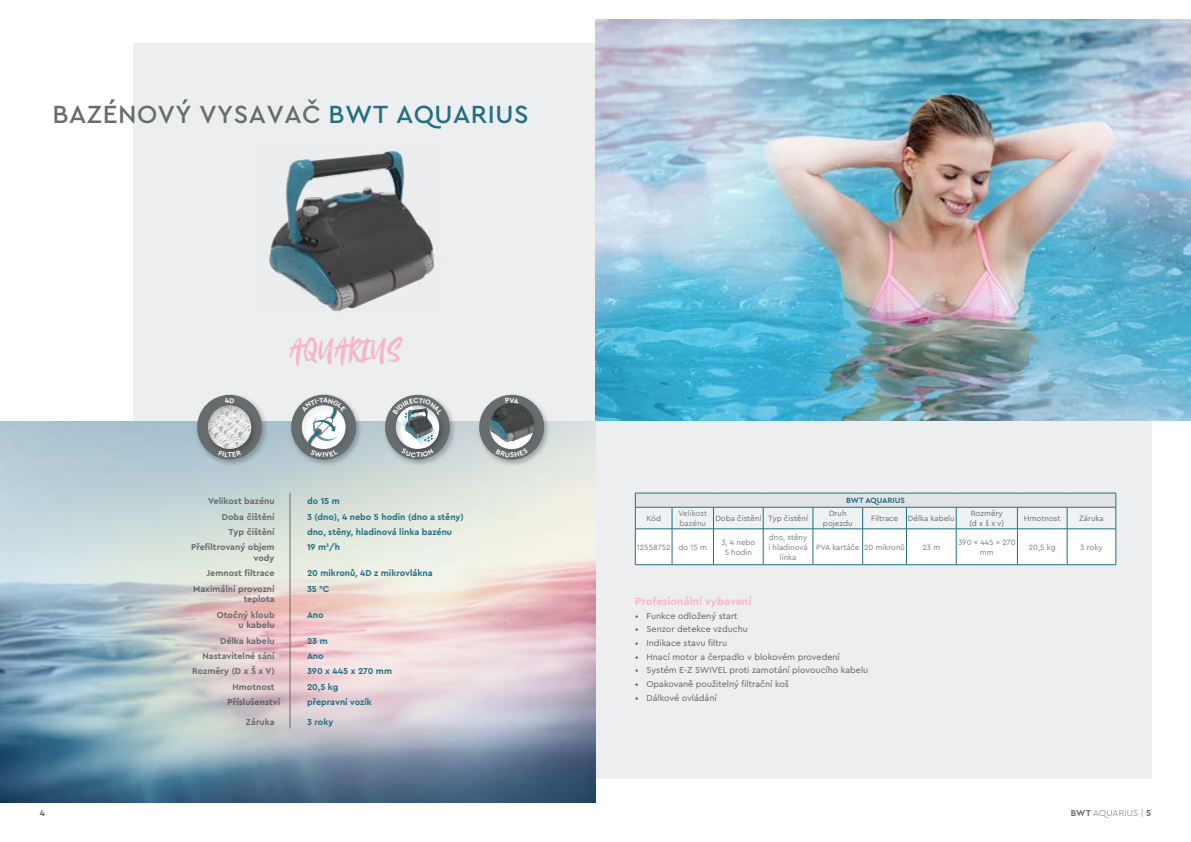
<style>
.page{position:relative;width:1191px;height:842px;background:#fff}
.page>*{position:absolute;margin:0;border:0;box-sizing:border-box;transform-origin:0 0}
.t1{font:31px "Avallon";letter-spacing:.01em;color:#f6b6ca}
.t2{font:500 26px "Cera PRO";letter-spacing:.02em;color:#676c6e}
.t3{font:700 11px "Cera PRO";color:#f6b6ca}
.t4{font:9px "Cera PRO";color:#5f5e5e}
.t5{font:700 9px/10.8px "Cera PRO";color:#676c6e;text-align:right}
.t6{font:700 9px "Cera PRO";color:#236f83}
.t7{font:300 9px "Cera PRO";letter-spacing:.02em;color:#676c6e}
.t8{font:700 9px "Cera PRO";color:#5f5e5e}
.t9{font:8px/9.8px "Cera PRO";color:#777d7f;text-align:center}
.t10{font:8px/10px "Cera PRO";color:#676c6e;text-align:center}
.t11{font:700 8px "Cera PRO";color:#236f83}
.s1{color:#236f83}
.s2{font-weight:700}
</style>
<div class="page">
<div style="left:133px;top:44px;width:1018px;height:735px;background:#edeeef"></div>
<img style="left:0;top:421px;width:595px;height:381px">
<svg style="left:290px;top:493px;width:1px;height:235px"></svg>
<img style="left:595px;top:19px;width:596px;height:402px">
<svg style="left:635px;top:493px;width:481px;height:72px"></svg>
<hr style="left:635px;top:507px;width:37px;height:1px;background:#236f83">
<hr style="left:672px;top:507px;width:41px;height:1px;background:#236f83">
<hr style="left:713px;top:507px;width:50px;height:1px;background:#236f83">
<hr style="left:763px;top:507px;width:50px;height:1px;background:#236f83">
<hr style="left:813px;top:507px;width:49px;height:1px;background:#236f83">
<hr style="left:862px;top:507px;width:44px;height:1px;background:#236f83">
<hr style="left:906px;top:507px;width:50px;height:1px;background:#236f83">
<hr style="left:956px;top:507px;width:61px;height:1px;background:#236f83">
<hr style="left:1017px;top:507px;width:50px;height:1px;background:#236f83">
<hr style="left:1067px;top:507px;width:49px;height:1px;background:#236f83">
<img style="left:268px;top:151px;width:167px;height:160px">
<img style="left:193px;top:394px;width:75px;height:72px">
<div style="left:197px;top:395px;width:65px;height:65px;background:#676c6e;border-radius:50%"></div>
<img style="left:203px;top:401px;width:57px;height:56px">
<img style="left:208px;top:405px;width:43px;height:44px">
<img style="left:287px;top:394px;width:75px;height:72px">
<div style="left:291px;top:395px;width:65px;height:65px;background:#676c6e;border-radius:50%"></div>
<img style="left:297px;top:401px;width:57px;height:56px">
<img style="left:381px;top:394px;width:75px;height:72px">
<div style="left:385px;top:395px;width:65px;height:65px;background:#676c6e;border-radius:50%"></div>
<img style="left:391px;top:401px;width:57px;height:56px">
<img style="left:475px;top:394px;width:75px;height:72px">
<div style="left:479px;top:395px;width:65px;height:65px;background:#676c6e;border-radius:50%"></div>
<img style="left:485px;top:401px;width:57px;height:57px">
<svg style="left:490px;top:405px;width:43px;height:44px"></svg>
<img style="left:490px;top:403px;width:44px;height:42px">
<svg style="left:225px;top:401px;width:9px;height:2px"></svg>
<svg style="left:218px;top:450px;width:23px;height:7px"></svg>
<svg style="left:301px;top:398px;width:45px;height:59px"></svg>
<svg style="left:393px;top:398px;width:50px;height:59px"></svg>
<svg style="left:505px;top:401px;width:14px;height:2px"></svg>
<svg style="left:496px;top:448px;width:32px;height:9px"></svg>
<h2 class="t2" style="left:53px;top:97px;width:477px">BAZÉNOVÝ VYSAVAČ <span class="s1">BWT AQUARIUS</span></h2>
<h1 class="t1" style="left:289px;top:327px;width:113px">AQUARIUS</h1>
<p class="t5" style="left:208px;top:495px;width:68px">Velikost bazénu</p>
<p class="t6" style="left:307px;top:495px;width:34px">do 15 m</p>
<p class="t5" style="left:222px;top:511px;width:54px">Doba čištění</p>
<p class="t6" style="left:307px;top:510px;width:158px">3 (dno), 4 nebo 5 hodin (dno a stěny)</p>
<p class="t5" style="left:229px;top:526px;width:48px">Typ čištění</p>
<p class="t6" style="left:307px;top:526px;width:147px">dno, stěny, hladinová linka bazénu</p>
<p class="t5" style="left:191px;top:541px;width:85px">Přefiltrovaný objem vody</p>
<p class="t6" style="left:307px;top:541px;width:35px">19 m<sup>3</sup>/h</p>
<p class="t5" style="left:207px;top:567px;width:69px">Jemnost filtrace</p>
<p class="t6" style="left:307px;top:567px;width:127px">20 mikronů, 4D z mikrovlákna</p>
<p class="t5" style="left:193px;top:583px;width:83px">Maximální provozní teplota</p>
<p class="t6" style="left:307px;top:583px;width:24px">35 °C</p>
<p class="t5" style="left:217px;top:609px;width:59px">Otočný kloub u kabelu</p>
<p class="t6" style="left:307px;top:609px;width:18px">Ano</p>
<p class="t5" style="left:220px;top:635px;width:56px">Délka kabelu</p>
<p class="t6" style="left:307px;top:635px;width:22px">23 m</p>
<p class="t5" style="left:202px;top:650px;width:74px">Nastavitelné sání</p>
<p class="t6" style="left:307px;top:650px;width:18px">Ano</p>
<p class="t5" style="left:192px;top:665px;width:84px">Rozměry (D x Š x V)</p>
<p class="t6" style="left:307px;top:665px;width:86px">390 x 445 x 270 mm</p>
<p class="t5" style="left:232px;top:681px;width:44px">Hmotnost</p>
<p class="t6" style="left:307px;top:680px;width:33px">20,5 kg</p>
<p class="t8" style="left:227px;top:696px;width:54px">Příslušenství</p>
<p class="t6" style="left:307px;top:696px;width:66px">přepravní vozík</p>
<p class="t5" style="left:246px;top:716px;width:30px">Záruka</p>
<p class="t6" style="left:307px;top:715px;width:28px">3 roky</p>
<p class="t11" style="left:846px;top:495px;width:60px">BWT AQUARIUS</p>
<p class="t10" style="left:646px;top:513px;width:16px">Kód</p>
<p class="t9" style="left:678px;top:508px;width:30px;text-align:left">Velikost bazénu</p>
<p class="t10" style="left:715px;top:513px;width:94px">Doba čistění Typ čistění</p>
<p class="t10" style="left:823px;top:508px;width:31px">Druh pojezdu</p>
<p class="t10" style="left:871px;top:513px;width:85px">Filtrace Délka kabelu</p>
<p class="t10" style="left:969px;top:508px;width:36px;text-align:left">Rozměry (d x š x v)</p>
<p class="t10" style="left:1024px;top:513px;width:38px">Hmotnost</p>
<p class="t10" style="left:1079px;top:513px;width:26px">Záruka</p>
<p class="t9" style="left:637px;top:542px;width:72px">12558752 do 15 m</p>
<p class="t9" style="left:721px;top:537px;width:36px">3, 4 nebo<br>5 hodin</p>
<p class="t9" style="left:768px;top:532px;width:41px">dno, stěny i hladinová linka</p>
<p class="t9" style="left:816px;top:542px;width:90px">PVA kartáče 20 mikronů</p>
<p class="t9" style="left:922px;top:542px;width:19px">23 m</p>
<p class="t9" style="left:958px;top:537px;width:59px">390 x 445 x 270 mm</p>
<p class="t9" style="left:1028px;top:542px;width:28px">20,5 kg</p>
<p class="t9" style="left:1080px;top:542px;width:24px">3 roky</p>
<p class="t3" style="left:635px;top:594px;width:118px">Profesionální vybavení</p>
<p class="t4" style="left:635px;top:610px;width:104px">• Funkce odložený start</p>
<p class="t4" style="left:635px;top:623px;width:114px">• Senzor detekce vzduchu</p>
<p class="t4" style="left:635px;top:637px;width:93px">• Indikace stavu filtru</p>
<p class="t4" style="left:635px;top:651px;width:206px">• Hnací motor a čerpadlo v blokovém provedení</p>
<p class="t4" style="left:635px;top:664px;width:234px">• Systém E-Z SWIVEL proti zamotání plovoucího kabelu</p>
<p class="t4" style="left:635px;top:678px;width:155px">• Opakovaně použitelný filtrační koš</p>
<p class="t4" style="left:635px;top:692px;width:83px">• Dálkové ovládání</p>
<p class="t5" style="left:40px;top:807px;width:7px">4</p>
<p class="t7" style="left:1070px;top:807px;width:82px"><span class="s2">BWT</span> AQUARIUS | <span class="s2">5</span></p>
</div>
